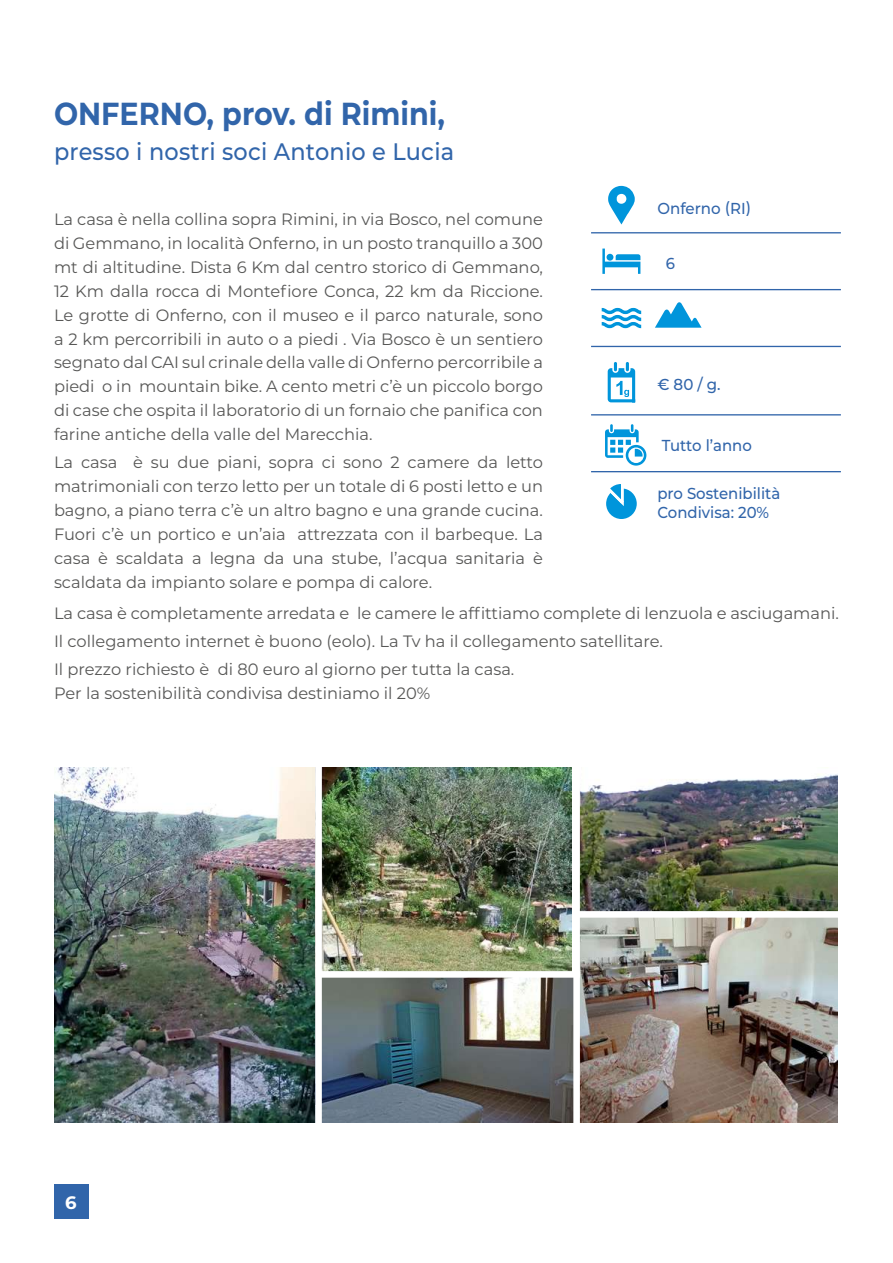
<style>
.page{position:relative;width:893px;height:1263px;background:#fff}
.page>*{position:absolute;margin:0;border:0;box-sizing:border-box;transform-origin:0 0}
.t1{font:700 31.8px "Montserrat";color:#3165aa;scale:.9 1}
.t2{font:500 23.85px "Montserrat";letter-spacing:.01em;color:#3165aa;scale:.94 1}
.t3{font:700 18px "Montserrat";color:#fff}
.t4{font:16.5px/23.9px "Montserrat";color:#575756;text-align:justify}
.t5{font:500 15.9px/19px "Montserrat";color:#3165aa;scale:.94 1}
.t6{font:500 15.9px "Montserrat";color:#3165aa;scale:.95 1}
</style>
<div class="page">
<div style="left:54px;top:1185px;width:34px;height:34px;background:#3165aa"></div>
<hr style="left:591px;top:232px;width:250px;height:1px;background:#3165aa">
<hr style="left:591px;top:289px;width:250px;height:1px;background:#3165aa">
<hr style="left:591px;top:346px;width:250px;height:1px;background:#3165aa">
<svg style="left:608px;top:186px;width:27px;height:38px"></svg>
<svg style="left:602px;top:308px;width:39px;height:20px"></svg>
<svg style="left:602px;top:249px;width:38px;height:25px"></svg>
<div style="left:606px;top:254px;width:7px;height:7px;background:#0095db;border-radius:50%"></div>
<svg style="left:655px;top:302px;width:47px;height:26px"></svg>
<img style="left:54px;top:767px;width:261px;height:356px">
<img style="left:580px;top:774px;width:258px;height:349px">
<img style="left:322px;top:767px;width:250px;height:204px">
<img style="left:322px;top:978px;width:251px;height:145px">
<hr style="left:591px;top:414px;width:250px;height:1px;background:#3165aa">
<hr style="left:591px;top:471px;width:250px;height:1px;background:#3165aa">
<svg style="left:605px;top:424px;width:41px;height:42px"></svg>
<svg style="left:606px;top:484px;width:31px;height:35px"></svg>
<svg style="left:608px;top:362px;width:27px;height:40px"></svg>
<div style="left:578px;top:911px;width:280px;height:7px;background:#fff"></div>
<h1 class="t1" style="left:54px;top:91px;width:436px">ONFERNO, prov. di Rimini,</h1>
<h2 class="t2" style="left:54px;top:135px;width:427px">presso i nostri soci Antonio e Lucia</h2>
<p class="t4" style="left:54px;top:207px;width:491px">La casa è nella collina sopra Rimini, in via Bosco, nel comune di Gemmano, in località Onferno, in un posto tranquillo a 300 mt di altitudine. Dista 6 Km dal centro storico di Gemmano, 12 Km dalla rocca di Montefiore Conca, 22 km da Riccione.<br>Le grotte di Onferno, con il museo e il parco naturale, sono a 2 km percorribili in auto o a piedi . Via Bosco è un sentiero segnato dal CAI sul crinale della valle di Onferno percorribile a piedi o in mountain bike. A cento metri c’è un piccolo borgo di case che ospita il laboratorio di un fornaio che panifica con farine antiche della valle del Marecchia.</p>
<p class="t4" style="left:54px;top:450px;width:491px">La casa è su due piani, sopra ci sono 2 camere da letto matrimoniali con terzo letto per un totale di 6 posti letto e un bagno, a piano terra c’è un altro bagno e una grande cucina.<br>Fuori c’è un portico e un’aia attrezzata con il barbeque. La casa è scaldata a legna da una stube, l’acqua sanitaria è scaldata da impianto solare e pompa di calore.</p>
<p class="t6" style="left:657px;top:197px;width:100px">Onferno (RI)</p>
<p class="t5" style="left:666px;top:253px;width:11px">6</p>
<p class="t6" style="left:657px;top:373px;width:68px">€ 80 / g.</p>
<p class="t5" style="left:662px;top:435px;width:97px">Tutto l’anno</p>
<p class="t5" style="left:657px;top:483px;width:132px">pro Sostenibilità<br>Condivisa: 20%</p>
<p class="t4" style="left:54px;top:598px;width:786px;line-height:28.2px;text-align:left">La casa è completamente arredata e le camere le affittiamo complete di lenzuola e asciugamani.<br>Il collegamento internet è buono (eolo). La Tv ha il collegamento satellitare.<br>Il prezzo richiesto è di 80 euro al giorno per tutta la casa.</p>
<p class="t4" style="left:54px;top:680px;width:378px">Per la sostenibilità condivisa destiniamo il 20%</p>
<p class="t3" style="left:65px;top:1189px;width:13px">6</p>
</div>
